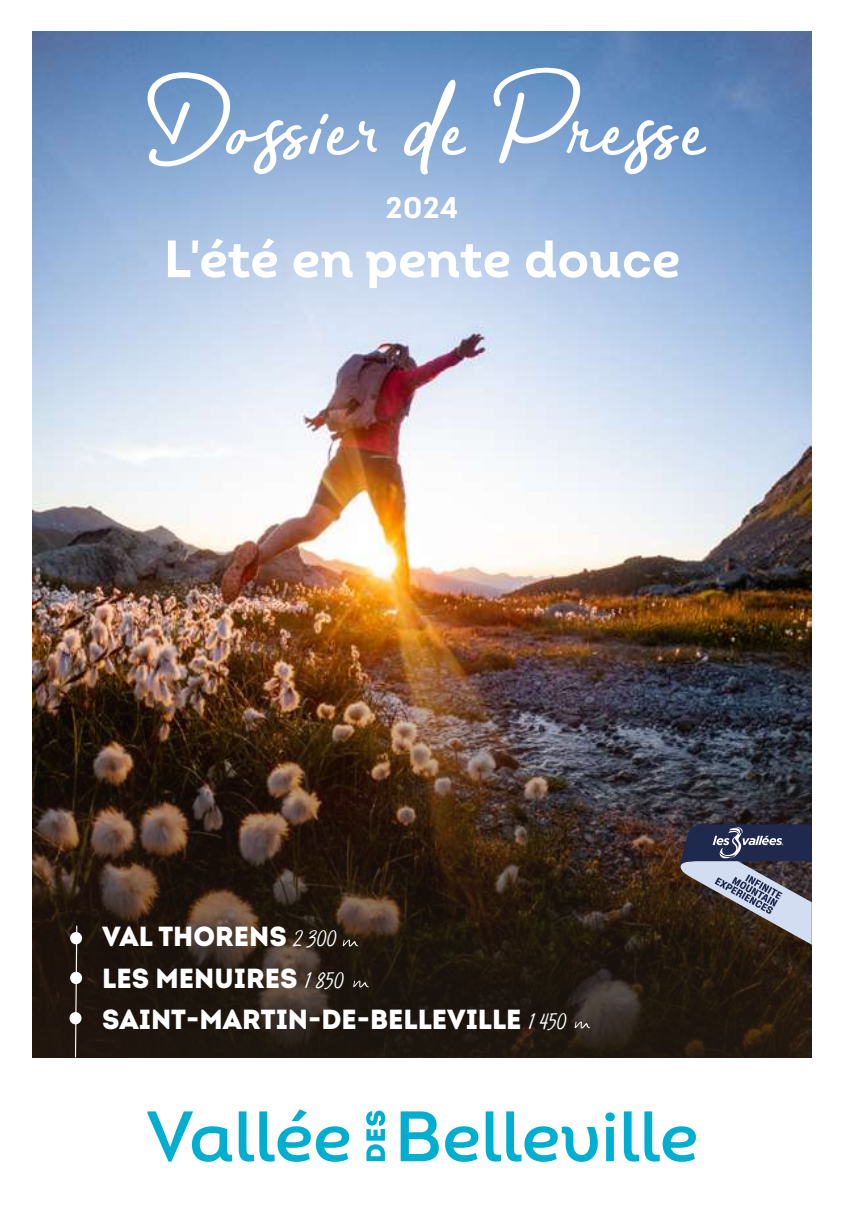
<style>
.page{position:relative;width:844px;height:1216px;background:#fff}
.page>*{position:absolute;margin:0;border:0;box-sizing:border-box;transform-origin:0 0}
.t1{font:120.23px "Bahagia";color:#fff}
.t2{font:52.32px "Intro Bold Alt";color:#fff}
.t3{font:29.75px "Intro Bold Alt";color:#fff}
.t4{font:27.65px/41.1px "Intro Black Alt";color:#fff}
.s1{font-family:"Bahagia";font-size:27.3px}
</style>
<div class="page">
<img style="left:32px;top:31px;width:779px;height:579px">
<svg style="left:147px;top:1111px;width:85px;height:50px"></svg>
<svg style="left:239px;top:1109px;width:110px;height:52px"></svg>
<svg style="left:400px;top:1111px;width:38px;height:50px"></svg>
<svg style="left:445px;top:1126px;width:33px;height:35px"></svg>
<svg style="left:485px;top:1111px;width:112px;height:50px"></svg>
<svg style="left:605px;top:1112px;width:9px;height:49px"></svg>
<svg style="left:623px;top:1111px;width:72px;height:50px"></svg>
<svg style="left:366px;top:1110px;width:19px;height:50px"></svg>
<img style="left:32px;top:610px;width:779px;height:447px">
<svg style="left:74px;top:924px;width:4px;height:133px"></svg>
<div style="left:69px;top:1012px;width:12px;height:12px;background:#fff;border-radius:50%"></div>
<div style="left:70px;top:971px;width:12px;height:13px;background:#fff;border-radius:50%"></div>
<div style="left:70px;top:932px;width:12px;height:12px;background:#fff;border-radius:50%"></div>
<svg style="left:342px;top:939px;width:16px;height:7px"></svg>
<svg style="left:353px;top:980px;width:16px;height:7px"></svg>
<svg style="left:574px;top:1021px;width:16px;height:7px"></svg>
<svg style="left:679px;top:824px;width:132px;height:120px;background:#5a5864"></svg>
<h1 class="t1" style="left:136px;top:41px;width:573px">Dossier de Presse</h1>
<p class="t3" style="left:385px;top:189px;width:74px">2024</p>
<h2 class="t2" style="left:164px;top:226px;width:518px">L'été en pente douce</h2>
<p class="t4" style="left:102px;top:915px;width:465px">VAL THORENS <span class="s1">2 300<br></span>LES MENUIRES <span class="s1">1 850<br></span>SAINT-MARTIN-DE-BELLEVILLE <span class="s1">1 450</span></p>
</div>
